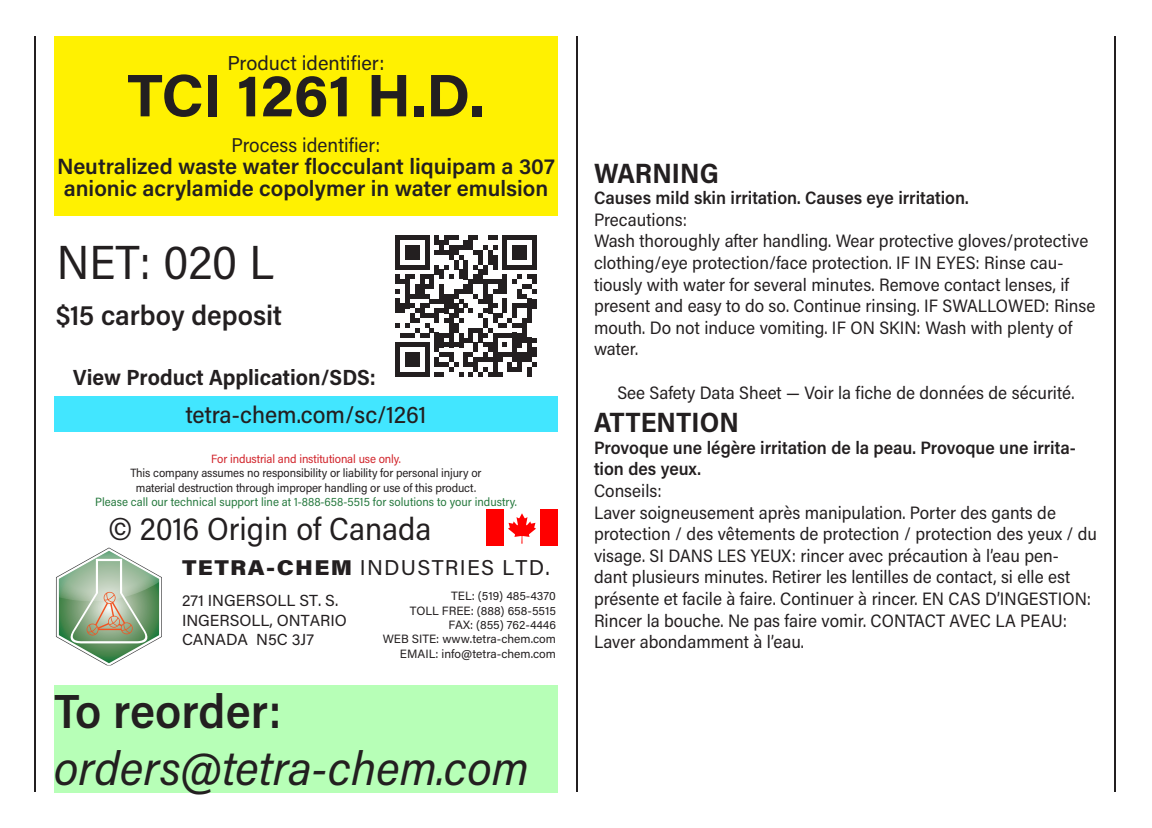
<style>
.page{position:relative;width:1152px;height:828px;background:#fff}
.page>*{position:absolute;margin:0;border:0;box-sizing:border-box;transform-origin:0 0}
.LABEL_-_Product_Iden{font:700 60px "Acumin Pro";letter-spacing:-.005em;color:#231f20}
.t1{font:italic 48px/57.6px "Acumin Pro Semi Cond";color:#231f20}
.t2{font:48px "Acumin Pro Semi Cond";color:#231f20}
.t3{font:32px "Acumin Pro Semi Cond";color:#231f20}
.t4{font:600 28px "Acumin Pro Semi Cond";color:#231f20}
.LABEL_-_Signal_Word{font:700 28px "Acumin Pro Semi Cond";letter-spacing:.005em;color:#231f20}
.t5{font:500 24px "Acumin Pro Semi Cond";color:#231f20}
.LABEL_-_Process_Iden{font:600 22px/22px "Acumin Pro";color:#231f20;text-align:center}
.t6{font:700 22px "Acumin Pro Semi Cond";color:#231f20}
.t7{font:21.4px "Acumin Pro";letter-spacing:.06em;color:#231f20}
.LABEL_-_Product_Iden-2{font:20px "Acumin Pro";color:#231f20}
.t8{font:20px "Acumin Pro Semi Cond";color:#231f20}
.LABEL_-_Precautionar{font:18px/21.6px "Acumin Pro Semi Cond";color:#231f20}
.LABEL_-_Hazard_State{font:600 18px/21.6px "Acumin Pro Semi Cond";color:#231f20}
.t9{font:16px "Acumin Pro";color:#231f20}
.t10{font:12px/14.4px "Acumin Pro Semi Cond";letter-spacing:-.01em;color:#231f20;text-align:center}
.t11{font:12px "Acumin Pro";color:#231f20}
.t12{font:12px "Acumin Pro Semi Cond";color:#26793e}
.t13{font:12px "Acumin Pro Semi Cond";letter-spacing:-.01em;color:#d1232a}
.s1{font-weight:900}
.s2{font-weight:600;font-style:normal}
</style>
<div class="page">
<div style="left:54px;top:396px;width:504px;height:36px;background:#42e6ff"></div>
<hr style="left:576px;top:36px;width:2px;height:756px;background:#231f20">
<hr style="left:34px;top:36px;width:2px;height:756px;background:#231f20">
<div style="left:54px;top:36px;width:504px;height:180px;background:#fff101"></div>
<svg style="left:56px;top:548px;width:106px;height:117px"></svg>
<hr style="left:1114px;top:36px;width:2px;height:756px;background:#231f20">
<div style="left:486px;top:510px;width:72px;height:36px;background:#f00"></div>
<div style="left:504px;top:510px;width:36px;height:36px;background:#fff"></div>
<svg style="left:508px;top:513px;width:28px;height:31px"></svg>
<svg style="left:395px;top:235px;width:142px;height:142px"></svg>
<div style="left:54px;top:685px;width:504px;height:108px;background:#b7ffb7"></div>
<p class="LABEL_-_Product_Iden-2" style="left:227px;top:50px;width:159px">Product identifier:</p>
<p class="LABEL_-_Product_Iden" style="left:127px;top:53px;width:359px">TCI 1261 H.D.</p>
<p class="t8" style="left:232px;top:132px;width:150px">Process identifier:</p>
<p class="LABEL_-_Process_Iden" style="left:57px;top:155px;width:499px">Neutralized waste water flocculant liquipam a 307 anionic acrylamide copolymer in water emulsion</p>
<p class="t2" style="left:57px;top:229px;width:219px">NET: 020 L</p>
<p class="t4" style="left:56px;top:296px;width:227px">$15 carboy deposit</p>
<p class="t6" style="left:73px;top:362px;width:304px">View Product Application/SDS:</p>
<p class="t5" style="left:186px;top:398px;width:242px">tetra-chem.com/sc/1261</p>
<p class="t13" style="left:211px;top:450px;width:191px">For industrial and institutional use only.</p>
<p class="t10" style="left:130px;top:465px;width:353px">This company assumes no responsibility or liability for personal injury or material destruction through improper handling or use of this product.</p>
<p class="t12" style="left:95px;top:494px;width:423px">Please call our technical support line at 1-888-658-5515 for solutions to your industry.</p>
<p class="t3" style="left:109px;top:507px;width:324px">© 2016 Origin of Canada</p>
<p class="t7" style="left:182px;top:553px;width:369px"><span class="s1">TETRA-CHEM</span> INDUSTRIES LTD.</p>
<p class="t11" style="left:451px;top:588px;width:106px">TEL: (519) 485-4370</p>
<p class="t11" style="left:410px;top:602px;width:148px">TOLL FREE: (888) 658-5515</p>
<p class="t11" style="left:448px;top:617px;width:109px">FAX: (855) 762-4446</p>
<p class="t11" style="left:383px;top:631px;width:175px">WEB SITE: www.tetra-chem.com</p>
<p class="t11" style="left:400px;top:645px;width:158px">EMAIL: info@tetra-chem.com</p>
<p class="t9" style="left:182px;top:590px;width:158px">271 INGERSOLL ST. S.</p>
<p class="t9" style="left:182px;top:609px;width:166px">INGERSOLL, ONTARIO</p>
<p class="t9" style="left:182px;top:628px;width:134px">CANADA N5C 3J7</p>
<p class="t1" style="left:54px;top:680px;width:477px"><span class="s2">To reorder: </span>orders@tetra-chem.com</p>
<p class="LABEL_-_Signal_Word" style="left:594px;top:153px;width:127px">WARNING</p>
<p class="LABEL_-_Hazard_State" style="left:594px;top:186px;width:376px">Causes mild skin irritation. Causes eye irritation.</p>
<p class="LABEL_-_Precautionar" style="left:594px;top:208px;width:95px">Precautions:</p>
<p class="LABEL_-_Precautionar" style="left:594px;top:230px;width:503px">Wash thoroughly after handling. Wear protective gloves/protective clothing/eye protection/face protection. IF IN EYES: Rinse cau&shy;tiously with water for several minutes. Remove contact lenses, if present and easy to do so. Continue rinsing. IF SWALLOWED: Rinse mouth. Do not induce vomiting. IF ON SKIN: Wash with plenty of water.</p>
<p class="LABEL_-_Precautionar" style="left:617px;top:381px;width:459px">See Safety Data Sheet — Voir la fiche de données de sécurité.</p>
<p class="LABEL_-_Signal_Word" style="left:594px;top:403px;width:146px">ATTENTION</p>
<p class="LABEL_-_Hazard_State" style="left:594px;top:436px;width:483px">Provoque une légère irritation de la peau. Provoque une irrita&shy;tion des yeux.</p>
<p class="LABEL_-_Precautionar" style="left:594px;top:479px;width:69px">Conseils:</p>
<p class="LABEL_-_Precautionar" style="left:594px;top:501px;width:505px">Laver soigneusement après manipulation. Porter des gants de protection / des vêtements de protection / protection des yeux / du visage. SI DANS LES YEUX: rincer avec précaution à l’eau pen-<br>dant plusieurs minutes. Retirer les lentilles de contact, si elle est présente et facile à faire. Continuer à rincer. EN CAS D’INGESTION:<br>Rincer la bouche. Ne pas faire vomir. CONTACT AVEC LA PEAU:<br>Laver abondamment à l’eau.</p>
</div>
